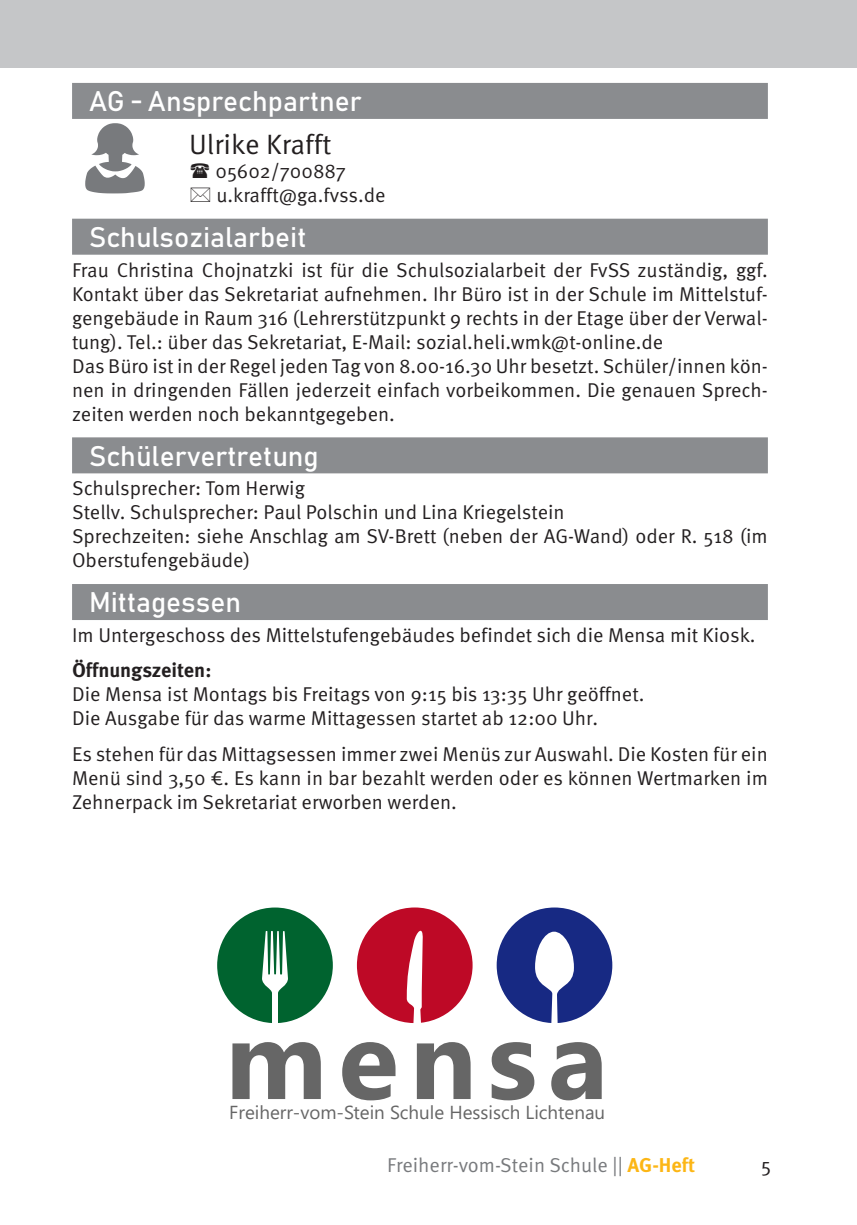
<style>
.page{position:relative;width:857px;height:1225px;background:#fff}
.page>*{position:absolute;margin:0;border:0;box-sizing:border-box;transform-origin:0 0}
.t1{font:700 111.2px "Segoe UI";letter-spacing:.1em;color:#666}
.t2{font:28px "Bahnschrift";color:#fff}
.t3{font:28px "Meta Pro";color:#231f20}
.t4{font:20px/24px "Meta Pro";color:#231f20}
.t5{font:20px "Meta Pro";color:#787a7d}
.t6{font:700 20px "Meta Pro";letter-spacing:-.005em;color:#231f20}
.t7{font:18.8px "Segoe UI";color:#666}
.s1{font-weight:700;color:#fcb615}
</style>
<div class="page">
<div style="left:0;top:0;width:856px;height:67px;background:#c5c6c8"></div>
<div style="left:72px;top:83px;width:695px;height:36px;background:#8a8c8f"></div>
<div style="left:72px;top:219px;width:695px;height:36px;background:#8a8c8f"></div>
<div style="left:72px;top:437px;width:695px;height:36px;background:#8a8c8f"></div>
<div style="left:72px;top:584px;width:695px;height:36px;background:#8a8c8f"></div>
<svg style="left:217px;top:907px;width:115px;height:116px"></svg>
<svg style="left:357px;top:907px;width:115px;height:116px"></svg>
<svg style="left:496px;top:907px;width:116px;height:116px"></svg>
<h2 class="t2" style="left:89px;top:84px;width:274px">AG - Ansprechpartner</h2>
<h2 class="t3" style="left:189px;top:127px;width:144px">Ulrike Krafft</h2>
<p class="t4" style="left:215px;top:160px;width:171px">05602/700887 u.krafft@ga.fvss.de</p>
<h2 class="t2" style="left:89px;top:219px;width:219px">Schulsozialarbeit</h2>
<p class="t4" style="left:72px;top:258px;width:697px">Frau Christina Chojnatzki ist für die Schulsozialarbeit der FvSS zuständig, ggf.<br>Kontakt über das Sekretariat aufnehmen. Ihr Büro ist in der Schule im Mittelstuf&shy;gengebäude in Raum 316 (Lehrerstützpunkt 9 rechts in der Etage über der Verwal&shy;tung). Tel.: über das Sekretariat, E-Mail: sozial.heli.wmk@t-online.de<br>Das Büro ist in der Regel jeden Tag von 8.00-16.30 Uhr besetzt. Schüler/innen kön&shy;nen in dringenden Fällen jederzeit einfach vorbeikommen. Die genauen Sprech&shy;zeiten werden noch bekanntgegeben.</p>
<h2 class="t2" style="left:89px;top:438px;width:231px">Schülervertretung</h2>
<p class="t4" style="left:72px;top:477px;width:697px">Schulsprecher: Tom Herwig<br>Stellv. Schulsprecher: Paul Polschin und Lina Kriegelstein<br>Sprechzeiten: siehe Anschlag am SV-Brett (neben der AG-Wand) oder R. 518 (im Oberstufengebäude)</p>
<h2 class="t2" style="left:89px;top:585px;width:153px">Mittagessen</h2>
<p class="t4" style="left:72px;top:624px;width:684px">Im Untergeschoss des Mittelstufengebäudes befindet sich die Mensa mit Kiosk.</p>
<p class="t6" style="left:72px;top:658px;width:141px">Öffnungszeiten:</p>
<p class="t4" style="left:72px;top:683px;width:573px">Die Mensa ist Montags bis Freitags von 9:15 bis 13:35 Uhr geöffnet.<br>Die Ausgabe für das warme Mittagessen startet ab 12:00 Uhr.</p>
<p class="t4" style="left:72px;top:742px;width:697px;text-align:justify">Es stehen für das Mittagsessen immer zwei Menüs zur Auswahl. Die Kosten für ein Menü sind 3,50 €. Es kann in bar bezahlt werden oder es können Wertmarken im Zehnerpack im Sekretariat erworben werden.</p>
<h1 class="t1" style="left:225px;top:954px;width:384px">mensa</h1>
<p class="t7" style="left:229px;top:1095px;width:377px">Freiherr-vom-Stein Schule Hessisch Lichtenau</p>
<p class="t5" style="left:387px;top:1152px;width:309px">Freiherr-vom-Stein Schule || <span class="s1">AG-Heft</span></p>
<p class="t4" style="left:760px;top:1154px;width:12px">5</p>
</div>
